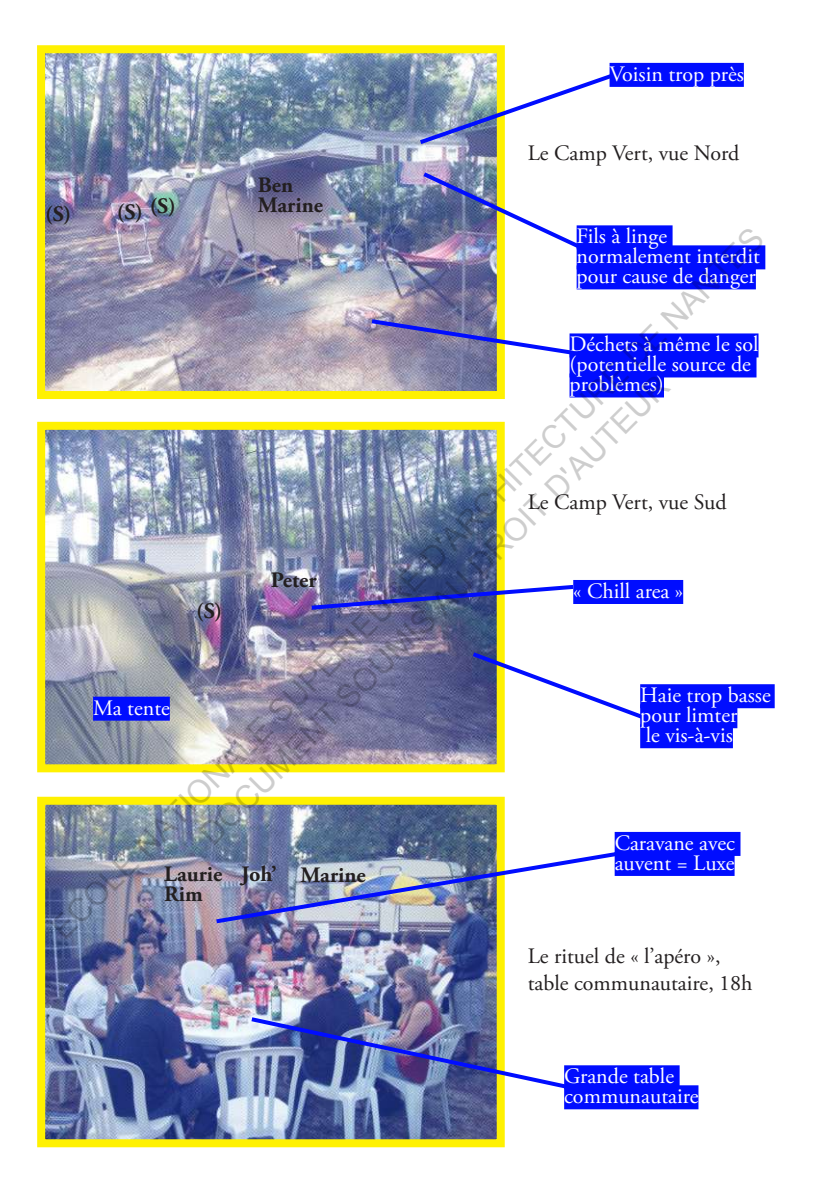
<style>
.page{position:relative;width:840px;height:1191px;background:#fff}
.page>*{position:absolute;margin:0;border:0;box-sizing:border-box;transform-origin:0 0}
.t1{font:31.8px/38.2px "Arial";color:rgb(0 0 0/.2);text-align:center}
.t2{font:22px/20px "Adobe Garamond Pro";color:#fff}
.t3{font:22px/26.4px "Adobe Garamond Pro";color:#231f20}
.t4{font:700 22px/20px "Adobe Garamond Pro";color:#231f20}
</style>
<div class="page">
<img style="left:46px;top:54px;width:449px;height:336px">
<div style="left:37px;top:45px;width:467px;height:354px;border:8px solid #fff101"></div>
<img style="left:46px;top:431px;width:449px;height:332px">
<div style="left:37px;top:422px;width:467px;height:350px;border:8px solid #fff101"></div>
<img style="left:46px;top:805px;width:449px;height:333px">
<div style="left:37px;top:796px;width:467px;height:351px;border:8px solid #fff101"></div>
<div style="left:576px;top:225px;width:96px;height:24px;background:#000dff"></div>
<div style="left:576px;top:245px;width:188px;height:24px;background:#000dff"></div>
<div style="left:576px;top:265px;width:179px;height:24px;background:#000dff"></div>
<div style="left:569px;top:333px;width:189px;height:24px;background:#000dff"></div>
<div style="left:569px;top:353px;width:187px;height:24px;background:#000dff"></div>
<div style="left:569px;top:373px;width:94px;height:24px;background:#000dff"></div>
<div style="left:609px;top:63px;width:134px;height:24px;background:#000dff"></div>
<div style="left:93px;top:696px;width:77px;height:24px;background:#000dff"></div>
<img style="left:418px;top:169px;width:168px;height:84px">
<svg style="left:367px;top:317px;width:210px;height:40px"></svg>
<img style="left:415px;top:71px;width:200px;height:76px">
<img style="left:307px;top:582px;width:266px;height:30px">
<svg style="left:468px;top:649px;width:171px;height:74px"></svg>
<img style="left:247px;top:1014px;width:317px;height:77px">
<img style="left:212px;top:849px;width:402px;height:77px">
<div style="left:573px;top:580px;width:109px;height:24px;background:#000dff"></div>
<div style="left:639px;top:684px;width:135px;height:24px;background:#000dff"></div>
<div style="left:639px;top:704px;width:98px;height:24px;background:#000dff"></div>
<div style="left:639px;top:724px;width:93px;height:24px;background:#000dff"></div>
<div style="left:564px;top:1065px;width:115px;height:24px;background:#000dff"></div>
<div style="left:564px;top:1085px;width:134px;height:24px;background:#000dff"></div>
<div style="left:614px;top:832px;width:126px;height:24px;background:#000dff"></div>
<div style="left:614px;top:852px;width:120px;height:24px;background:#000dff"></div>
<p class="t2" style="left:609px;top:65px;width:136px">Voisin trop près</p>
<p class="t3" style="left:527px;top:141px;width:213px">Le Camp Vert, vue Nord</p>
<p class="t4" style="left:258px;top:176px;width:67px">Ben<br>Marine</p>
<p class="t4" style="left:150px;top:197px;width:28px">(S)</p>
<p class="t4" style="left:45px;top:203px;width:99px">(S) (S)</p>
<h1 class="t1" style="left:44px;top:920px;width:992px;rotate:-45deg">ECOLE NATIONALE SUPERIEURE D'ARCHITECTURE DE NANTES<br>DOCUMENT SOUMIS AU DROIT D'AUTEUR</h1>
<p class="t2" style="left:576px;top:227px;width:184px">Fils à linge normalement interdit pour cause de danger</p>
<p class="t2" style="left:569px;top:335px;width:190px">Déchets à même le sol (potentielle source de problèmes)</p>
<p class="t3" style="left:527px;top:490px;width:200px">Le Camp Vert, vue Sud</p>
<p class="t4" style="left:271px;top:570px;width:47px">Peter</p>
<p class="t2" style="left:573px;top:582px;width:111px">« Chill area »</p>
<p class="t4" style="left:196px;top:602px;width:28px">(S)</p>
<p class="t2" style="left:639px;top:686px;width:132px">Haie trop basse pour limter<br>le vis-à-vis</p>
<p class="t2" style="left:93px;top:698px;width:78px">Ma tente</p>
<p class="t2" style="left:614px;top:833px;width:122px">Caravane avec auvent = Luxe</p>
<p class="t4" style="left:164px;top:865px;width:60px">Laurie<br>Rim</p>
<p class="t4" style="left:241px;top:865px;width:126px">Joh’ Marine</p>
<p class="t3" style="left:527px;top:943px;width:226px">Le rituel de « l’apéro », table communautaire, 18h</p>
<p class="t2" style="left:564px;top:1067px;width:136px">Grande table communautaire</p>
</div>
